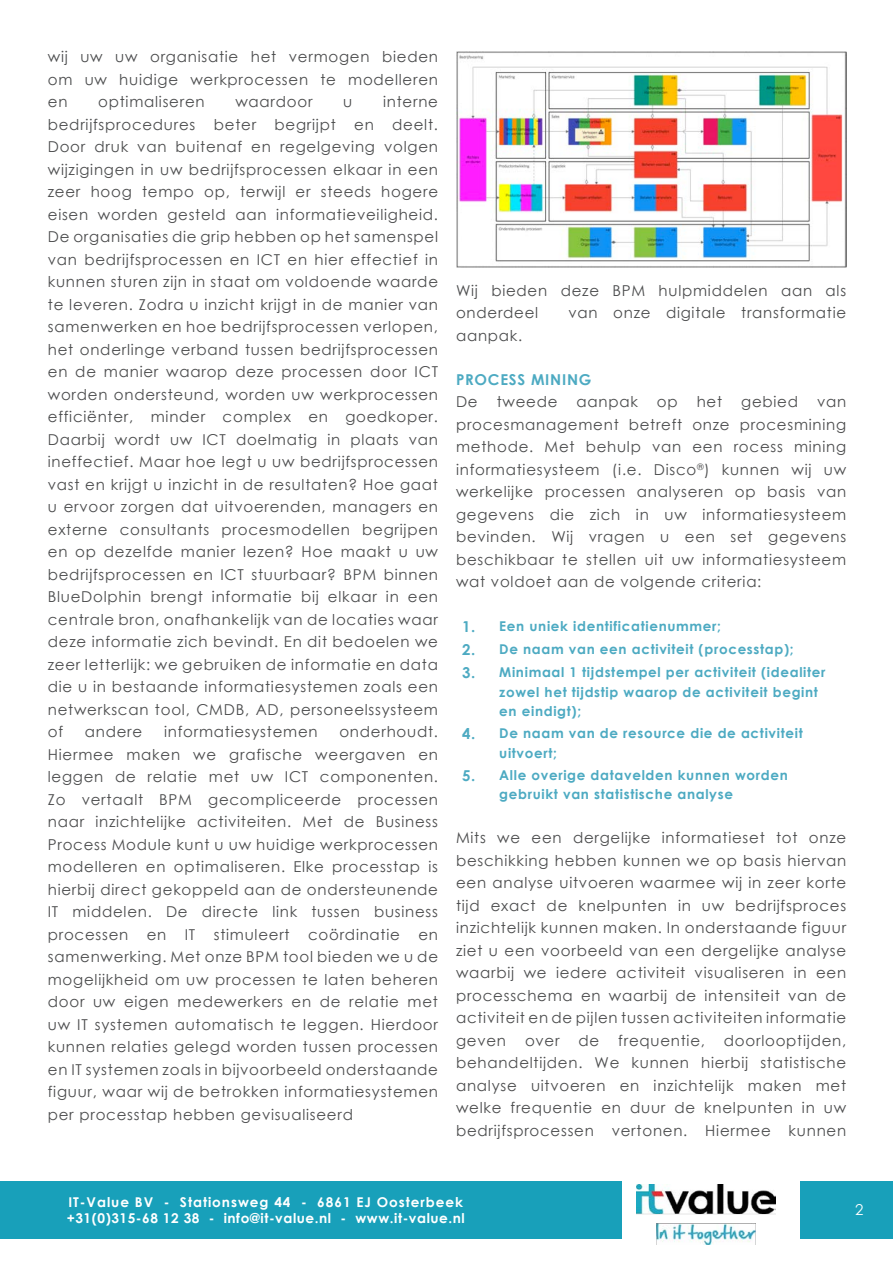
<style>
.page{position:relative;width:893px;height:1263px;background:#fff}
.page>*{position:absolute;margin:0;border:0;box-sizing:border-box;transform-origin:0 0}
.Body{font:15px/22.5px "Century Gothic";letter-spacing:.05em;color:#4b4c4d;text-align:justify}
.Body-2{font:700 15px "Century Gothic";letter-spacing:.05em;color:#4daac2}
.Page_number_1{font:15px "Century Gothic";color:#fff}
.Body-3{font:700 13.5px/19.5px "Century Gothic";letter-spacing:.05em;color:#4daac2}
.t1{font:700 13.5px "Century Gothic";letter-spacing:.04em;color:#fff}
.t2{font:700 13.5px "Century Gothic";letter-spacing:.07em;color:#fff}
</style>
<div class="page">
<img style="left:456px;top:51px;width:391px;height:216px">
<div style="left:1px;top:1181px;width:892px;height:58px;background:#18a0ba"></div>
<div style="left:622px;top:1181px;width:178px;height:71px;background:#fff"></div>
<img style="left:637px;top:1184px;width:138px;height:60px">
<p class="Body" style="left:48px;top:45px;width:392px">wij uw uw organisatie het vermogen bieden om uw huidige werkprocessen te modelleren en</p>
<p class="Body" style="left:48px;top:90px;width:392px;text-indent:335px">interne bedrijfsprocedures beter begrijpt en deelt.<br>Door druk van buitenaf en regelgeving volgen wijzigingen in uw bedrijfsprocessen elkaar in een zeer hoog tempo op, terwijl er steeds hogere eisen worden gesteld aan informatieveiligheid.<br>De organisaties die grip hebben op het samenspel van bedrijfsprocessen en ICT en hier effectief in kunnen sturen zijn in staat om voldoende waarde te leveren. Zodra u inzicht krijgt in de manier van samenwerken en hoe bedrijfsprocessen verlopen, het onderlinge verband tussen bedrijfsprocessen en de manier waarop deze processen door ICT worden ondersteund, worden uw werkprocessen efficiënter, minder complex en goedkoper.<br>Daarbij wordt uw ICT doelmatig in plaats van ineffectief. Maar hoe legt u uw bedrijfsprocessen vast en krijgt u inzicht in de resultaten? Hoe gaat u ervoor zorgen dat uitvoerenden, managers en externe consultants procesmodellen begrijpen en op dezelfde manier lezen? Hoe maakt u uw bedrijfsprocessen en ICT stuurbaar? BPM binnen BlueDolphin brengt informatie bij elkaar in een centrale bron, onafhankelijk van de locaties waar deze informatie zich bevindt. En dit bedoelen we zeer letterlijk: we gebruiken de informatie en data die u in bestaande informatiesystemen zoals een netwerkscan tool, CMDB, AD, personeelssysteem of</p>
<p class="Body" style="left:98px;top:90px;width:108px">optimaliseren</p>
<p class="Body" style="left:235px;top:90px;width:79px">waardoor</p>
<p class="Body" style="left:343px;top:90px;width:11px">u</p>
<p class="Body" style="left:85px;top:720px;width:59px">andere</p>
<p class="Body" style="left:164px;top:720px;width:155px">informatiesystemen</p>
<p class="Body" style="left:48px;top:720px;width:392px;text-indent:292px">onderhoudt.<br>Hiermee maken we grafische weergaven en leggen de relatie met uw ICT componenten.<br>Zo vertaalt BPM gecompliceerde processen naar inzichtelijke activiteiten. Met de Business Process Module kunt u uw huidige werkprocessen modelleren en optimaliseren. Elke processtap is hierbij direct gekoppeld aan de ondersteunende IT middelen. De directe link tussen business processen en IT stimuleert coördinatie en samenwerking. Met onze BPM tool bieden we u de mogelijkheid om uw processen te laten beheren door uw eigen medewerkers en de relatie met uw IT systemen automatisch te leggen. Hierdoor kunnen relaties gelegd worden tussen processen en IT systemen zoals in bijvoorbeeld onderstaande figuur, waar wij de betrokken informatiesystemen per processtap hebben gevisualiseerd</p>
<p class="Body" style="left:456px;top:279px;width:392px">Wij bieden deze BPM hulpmiddelen aan als onderdeel</p>
<p class="Body" style="left:568px;top:302px;width:279px">van onze digitale transformatie</p>
<p class="Body" style="left:456px;top:324px;width:68px">aanpak.</p>
<p class="Body-2" style="left:456px;top:368px;width:137px">PROCESS MINING</p>
<p class="Body" style="left:456px;top:390px;width:23px">De</p>
<p class="Body" style="left:497px;top:390px;width:62px">tweede</p>
<p class="Body" style="left:576px;top:390px;width:63px">aanpak</p>
<p class="Body" style="left:657px;top:390px;width:22px">op</p>
<p class="Body" style="left:697px;top:390px;width:27px">het</p>
<p class="Body" style="left:741px;top:390px;width:58px">gebied</p>
<p class="Body" style="left:456px;top:390px;width:392px;text-indent:361px">van procesmanagement betreft onze procesmining methode. Met behulp van een rocess mining informatiesysteem (i.e. Disco<sup>®</sup>) kunnen wij uw werkelijke processen analyseren op basis van gegevens die zich in uw informatiesysteem bevinden. Wij vragen u een set gegevens beschikbaar te stellen uit uw informatiesysteem wat voldoet aan de volgende criteria:</p>
<p class="Body-2" style="left:462px;top:615px;width:15px">1.</p>
<p class="Body-3" style="left:499px;top:615px;width:223px">Een uniek identificatienummer;</p>
<p class="Body-2" style="left:462px;top:638px;width:15px">2.</p>
<p class="Body-3" style="left:499px;top:639px;width:296px">De naam van een activiteit (processtap);</p>
<p class="Body-2" style="left:462px;top:661px;width:15px">3.</p>
<p class="Body-3" style="left:499px;top:662px;width:328px">Minimaal 1 tijdstempel per activiteit (idealiter zowel het tijdstip waarop de activiteit begint en eindigt);</p>
<p class="Body-2" style="left:462px;top:723px;width:15px">4.</p>
<p class="Body-3" style="left:499px;top:723px;width:305px">De naam van de resource die de activiteit uitvoert;</p>
<p class="Body-2" style="left:462px;top:764px;width:15px">5.</p>
<p class="Body-3" style="left:499px;top:765px;width:290px">Alle overige datavelden kunnen worden gebruikt van statistische analyse</p>
<p class="Body" style="left:456px;top:826px;width:392px">Mits we een dergelijke informatieset tot onze beschikking hebben kunnen we op basis hiervan een analyse uitvoeren waarmee wij in zeer korte tijd exact de knelpunten in uw bedrijfsproces inzichtelijk kunnen maken. In onderstaande figuur ziet u een voorbeeld van een dergelijke analyse waarbij we iedere activiteit visualiseren in een processchema en waarbij de intensiteit van de activiteit en de pijlen tussen activiteiten informatie geven</p>
<p class="Body" style="left:456px;top:1029px;width:392px;text-indent:268px">doorlooptijden, behandeltijden. We kunnen hierbij statistische analyse uitvoeren en inzichtelijk maken met welke frequentie en duur de knelpunten in uw bedrijfsprocessen vertonen. Hiermee kunnen</p>
<p class="Body" style="left:525px;top:1029px;width:36px">over</p>
<p class="Body" style="left:579px;top:1029px;width:22px">de</p>
<p class="Body" style="left:618px;top:1029px;width:88px">frequentie,</p>
<p class="t2" style="left:68px;top:1191px;width:396px">IT-Value BV - Stationsweg 44 - 6861 EJ Oosterbeek</p>
<p class="t1" style="left:67px;top:1208px;width:400px">+31(0)315-68 12 38 - info@it-value.nl - www.it-value.nl</p>
<p class="Page_number_1" style="left:855px;top:1199px;width:10px">2</p>
</div>
